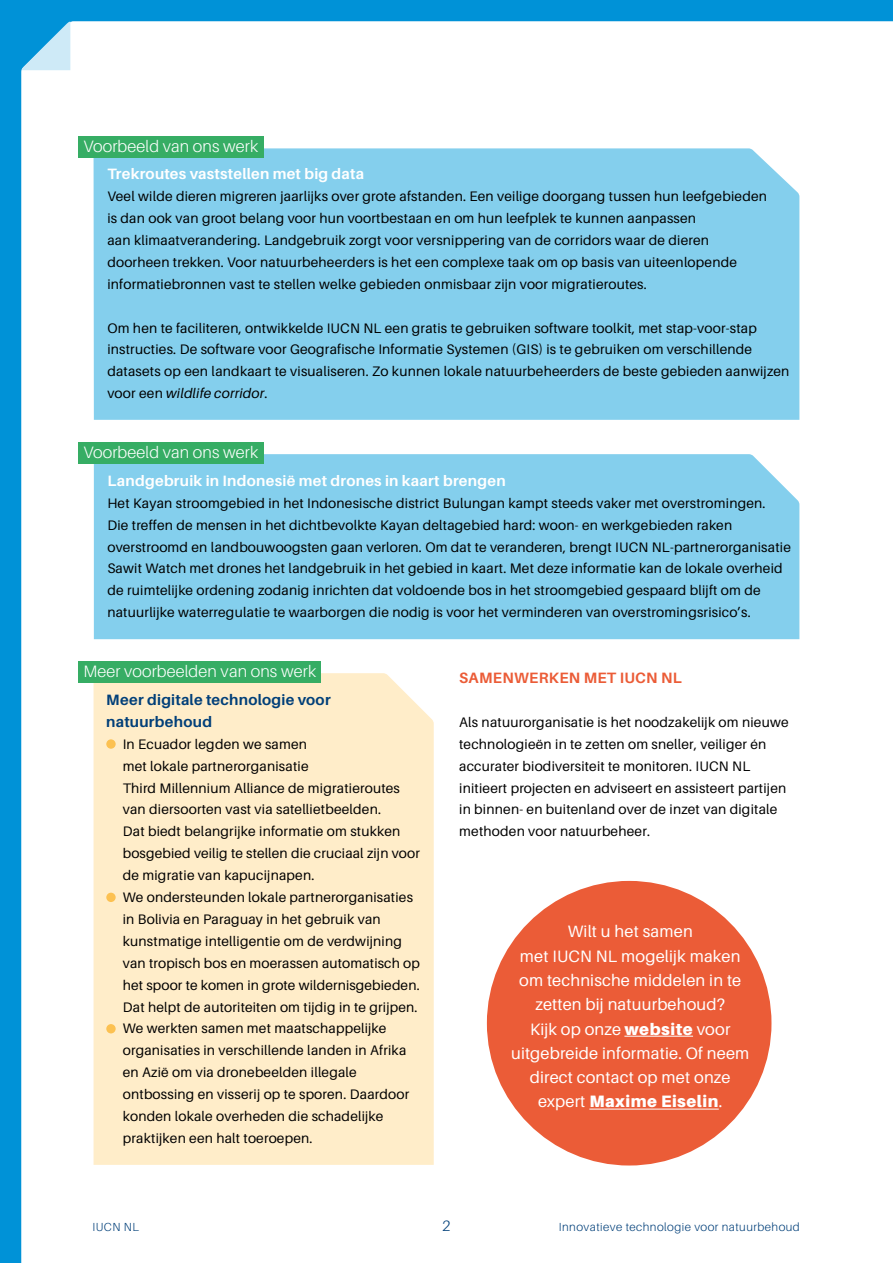
<style>
.page{position:relative;width:893px;height:1263px;background:#0092d7}
.page>*{position:absolute;margin:0;border:0;box-sizing:border-box;transform-origin:0 0}
.t1{font:16.5px/24.3px "Aileron";letter-spacing:.01em;color:#fff;text-align:center}
.t2{font:300 16.5px "Aileron";letter-spacing:.01em;color:#fff}
.t3{font:700 15px "Aileron";letter-spacing:.015em;color:#fff}
.t4{font:700 15px/21.9px "Aileron";letter-spacing:.015em;color:#003f79}
.t5{font:700 15px "Aileron";letter-spacing:.02em;color:#eb5c37}
.t6{font:300 15px "Aileron";color:#003f79}
.t7{font:13.8px/21.9px "Aileron";letter-spacing:.015em;color:#000}
.t8{font:300 11.7px "Aileron";letter-spacing:.04em;color:#003f79}
.s1{font-style:italic}
.s2{font-weight:900}
</style>
<div class="page">
<div style="left:21px;top:21px;width:872px;height:1242px;background:#fff"></div>
<svg style="left:21px;top:21px;width:49px;height:49px"></svg>
<div style="left:94px;top:148px;width:705px;height:272px;background:#84cfed"></div>
<div style="left:94px;top:454px;width:705px;height:185px;background:#84cfed"></div>
<div style="left:94px;top:673px;width:340px;height:492px;background:#ffedc9"></div>
<div style="left:79px;top:661px;width:242px;height:22px;background:#36ad64"></div>
<div style="left:487px;top:881px;width:284px;height:284px;background:#eb5c37;border-radius:50%"></div>
<hr style="left:624px;top:1036px;width:69px;height:1px;background:#fff">
<hr style="left:589px;top:1109px;width:130px;height:1px;background:#fff">
<div style="left:79px;top:136px;width:185px;height:22px;background:#36ad64"></div>
<div style="left:79px;top:442px;width:185px;height:22px;background:#36ad64"></div>
<div style="left:106px;top:739px;width:10px;height:10px;background:#fcc151;border-radius:50%"></div>
<div style="left:106px;top:893px;width:10px;height:9px;background:#fcc151;border-radius:50%"></div>
<div style="left:106px;top:1024px;width:10px;height:9px;background:#fcc151;border-radius:50%"></div>
<p class="t2" style="left:83px;top:137px;width:177px">Voorbeeld van ons werk</p>
<p class="t3" style="left:107px;top:166px;width:258px">Trekroutes vaststellen met big data</p>
<p class="t7" style="left:107px;top:186px;width:661px">Veel wilde dieren migreren jaarlijks over grote afstanden. Een veilige doorgang tussen hun leefgebieden is dan ook van groot belang voor hun voortbestaan en om hun leefplek te kunnen aanpassen<br>aan klimaatverandering. Landgebruik zorgt voor versnippering van de corridors waar de dieren doorheen trekken. Voor natuurbeheerders is het een complexe taak om op basis van uiteenlopende informatiebronnen vast te stellen welke gebieden onmisbaar zijn voor migratieroutes.</p>
<p class="t7" style="left:107px;top:317px;width:684px">Om hen te faciliteren, ontwikkelde IUCN NL een gratis te gebruiken software toolkit, met stap-voor-stap instructies. De software voor Geografische Informatie Systemen (GIS) is te gebruiken om verschillende datasets op een landkaart te visualiseren. Zo kunnen lokale natuurbeheerders de beste gebieden aanwijzen voor een <span class="s1">wildlife corridor</span>.</p>
<p class="t2" style="left:83px;top:443px;width:177px">Voorbeeld van ons werk</p>
<p class="t3" style="left:107px;top:472px;width:400px">Landgebruik in Indonesië met drones in kaart brengen</p>
<p class="t7" style="left:107px;top:492px;width:685px">Het Kayan stroomgebied in het Indonesische district Bulungan kampt steeds vaker met overstromingen.<br>Die treffen de mensen in het dichtbevolkte Kayan deltagebied hard: woon- en werkgebieden raken overstroomd en landbouwoogsten gaan verloren. Om dat te veranderen, brengt IUCN NL-partnerorganisatie Sawit Watch met drones het landgebruik in het gebied in kaart. Met deze informatie kan de lokale overheid de ruimtelijke ordening zodanig inrichten dat voldoende bos in het stroomgebied gespaard blijft om de natuurlijke waterregulatie te waarborgen die nodig is voor het verminderen van overstromingsrisico’s.</p>
<p class="t2" style="left:83px;top:662px;width:234px">Meer voorbeelden van ons werk</p>
<p class="t4" style="left:106px;top:689px;width:226px">Meer digitale technologie voor natuurbehoud</p>
<p class="t7" style="left:123px;top:733px;width:299px">In Ecuador legden we samen<br>met lokale partnerorganisatie<br>Third Millennium Alliance de migratieroutes van diersoorten vast via satellietbeelden.<br>Dat biedt belangrijke informatie om stukken bosgebied veilig te stellen die cruciaal zijn voor de migratie van kapucijnapen.<br>We ondersteunden lokale partnerorganisaties in Bolivia en Paraguay in het gebruik van kunstmatige intelligentie om de verdwijning van tropisch bos en moerassen automatisch op het spoor te komen in grote wildernisgebieden.<br>Dat helpt de autoriteiten om tijdig in te grijpen.<br>We werkten samen met maatschappelijke organisaties in verschillende landen in Afrika en Azië om via dronebeelden illegale ontbossing en visserij op te sporen. Daardoor konden lokale overheden die schadelijke praktijken een halt toeroepen.</p>
<p class="t5" style="left:459px;top:669px;width:224px">SAMENWERKEN MET IUCN NL</p>
<p class="t7" style="left:459px;top:711px;width:331px">Als natuurorganisatie is het noodzakelijk om nieuwe technologieën in te zetten om sneller, veiliger én accurater biodiversiteit te monitoren. IUCN NL initieert projecten en adviseert en assisteert partijen in binnen- en buitenland over de inzet van digitale methoden voor natuurbeheer.</p>
<p class="t1" style="left:511px;top:920px;width:240px">Wilt u het samen<br>met IUCN NL mogelijk maken om technische middelen in te zetten bij natuurbehoud?<br>Kijk op onze <span class="s2">website</span> voor uitgebreide informatie. Of neem direct contact op met onze expert <span class="s2">Maxime Eiselin</span>.</p>
<p class="t8" style="left:92px;top:1220px;width:48px">IUCN NL</p>
<p class="t6" style="left:442px;top:1217px;width:10px">2</p>
<p class="t8" style="left:559px;top:1220px;width:242px">Innovatieve technologie voor natuurbehoud</p>
</div>
